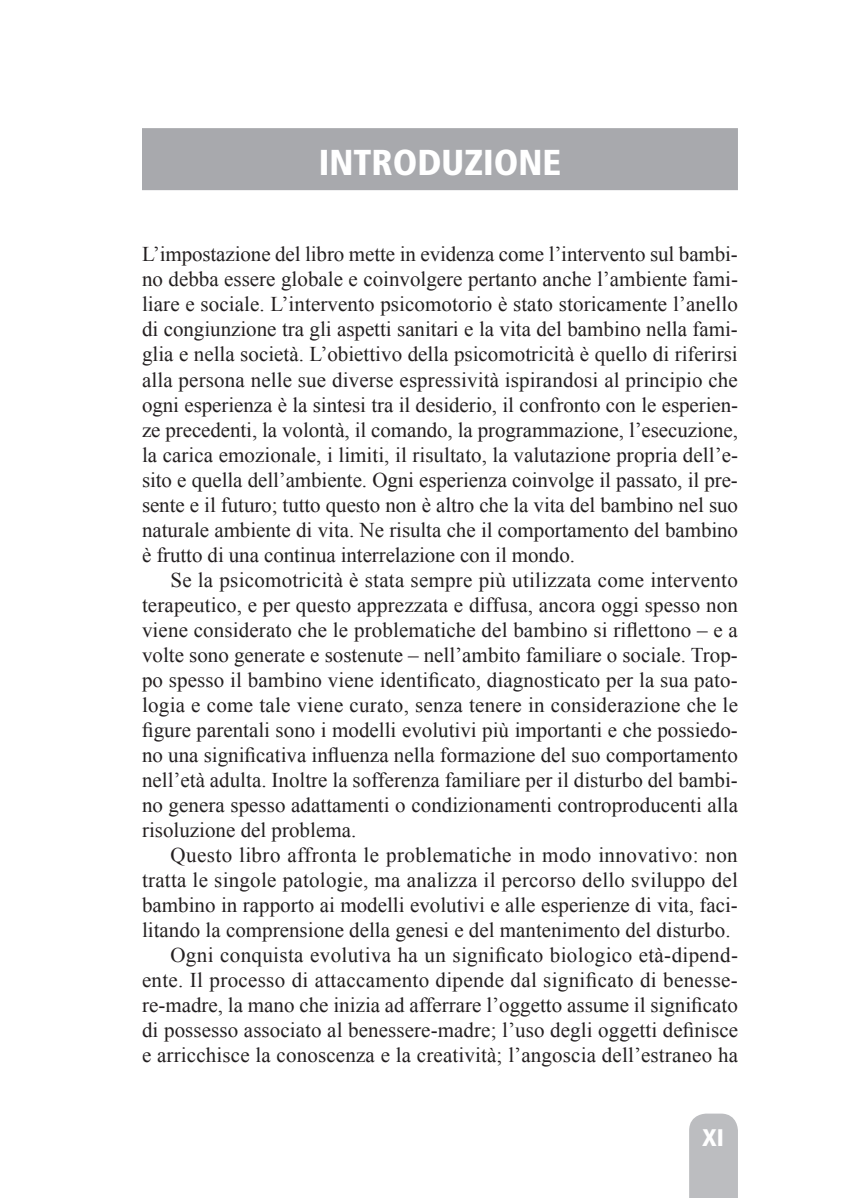
<style>
.page{position:relative;width:858px;height:1198px;background:#fff}
.page>*{position:absolute;margin:0;border:0;box-sizing:border-box;transform-origin:0 0}
.t1{font:900 condensed 36px "Frutiger LT Std";color:#fff}
.t2{font:900 condensed 24px "Frutiger LT Std";color:#fff}
.t3{font:21px/25px "Times New Roman";letter-spacing:.005em;color:#231f20;text-align:justify}
</style>
<div class="page">
<div style="left:689px;top:1113px;width:48px;height:84px;background:#bcbdc0"></div>
<div style="left:142px;top:128px;width:595px;height:62px;background:#a8a9ad"></div>
<h1 class="t1" style="left:318px;top:140px;width:244px">INTRODUZIONE</h1>
<p class="t3" style="left:142px;top:242px;width:597px">L’impostazione del libro mette in evidenza come l’intervento sul bambi&shy;no debba essere globale e coinvolgere pertanto anche l’ambiente fami&shy;liare e sociale. L’intervento psicomotorio è stato storicamente l’anello di congiunzione tra gli aspetti sanitari e la vita del bambino nella fami&shy;glia e nella società. L’obiettivo della psicomotricità è quello di riferirsi alla persona nelle sue diverse espressività ispirandosi al principio che ogni esperienza è la sintesi tra il desiderio, il confronto con le esperien&shy;ze precedenti, la volontà, il comando, la programmazione, l’esecuzione, la carica emozionale, i limiti, il risultato, la valutazione propria dell’e&shy;sito e quella dell’ambiente. Ogni esperienza coinvolge il passato, il pre&shy;sente e il futuro; tutto questo non è altro che la vita del bambino nel suo naturale ambiente di vita. Ne risulta che il comportamento del bambino è frutto di una continua interrelazione con il mondo.</p>
<p class="t3" style="left:142px;top:566px;width:597px;text-indent:28px">Se la psicomotricità è stata sempre più utilizzata come intervento terapeutico, e per questo apprezzata e diffusa, ancora oggi spesso non viene considerato che le problematiche del bambino si riflettono – e a volte sono generate e sostenute – nell’ambito familiare o sociale. Trop&shy;po spesso il bambino viene identificato, diagnosticato per la sua pato&shy;logia e come tale viene curato, senza tenere in considerazione che le figure parentali sono i modelli evolutivi più importanti e che possiedo&shy;no una significativa influenza nella formazione del suo comportamento nell’età adulta. Inoltre la sofferenza familiare per il disturbo del bambi&shy;no genera spesso adattamenti o condizionamenti controproducenti alla risoluzione del problema.</p>
<p class="t3" style="left:170px;top:841px;width:568px">Questo libro affronta le problematiche in modo innovativo: non</p>
<p class="t3" style="left:142px;top:866px;width:597px">tratta le singole patologie, ma analizza il percorso dello sviluppo del</p>
<p class="t3" style="left:142px;top:891px;width:597px">bambino in rapporto ai modelli evolutivi e alle esperienze di vita, faci-</p>
<p class="t3" style="left:142px;top:916px;width:589px">litando la comprensione della genesi e del mantenimento del disturbo.</p>
<p class="t3" style="left:170px;top:941px;width:568px">Ogni conquista evolutiva ha un significato biologico età-dipend-</p>
<p class="t3" style="left:142px;top:966px;width:597px">ente. Il processo di attaccamento dipende dal significato di benesse-</p>
<p class="t3" style="left:142px;top:991px;width:597px">re-madre, la mano che inizia ad afferrare l’oggetto assume il significato</p>
<p class="t3" style="left:142px;top:1016px;width:597px">di possesso associato al benessere-madre; l’uso degli oggetti definisce</p>
<p class="t3" style="left:142px;top:1041px;width:597px">e arricchisce la conoscenza e la creatività; l’angoscia dell’estraneo ha</p>
<p class="t2" style="left:701px;top:1122px;width:23px">XI</p>
</div>
